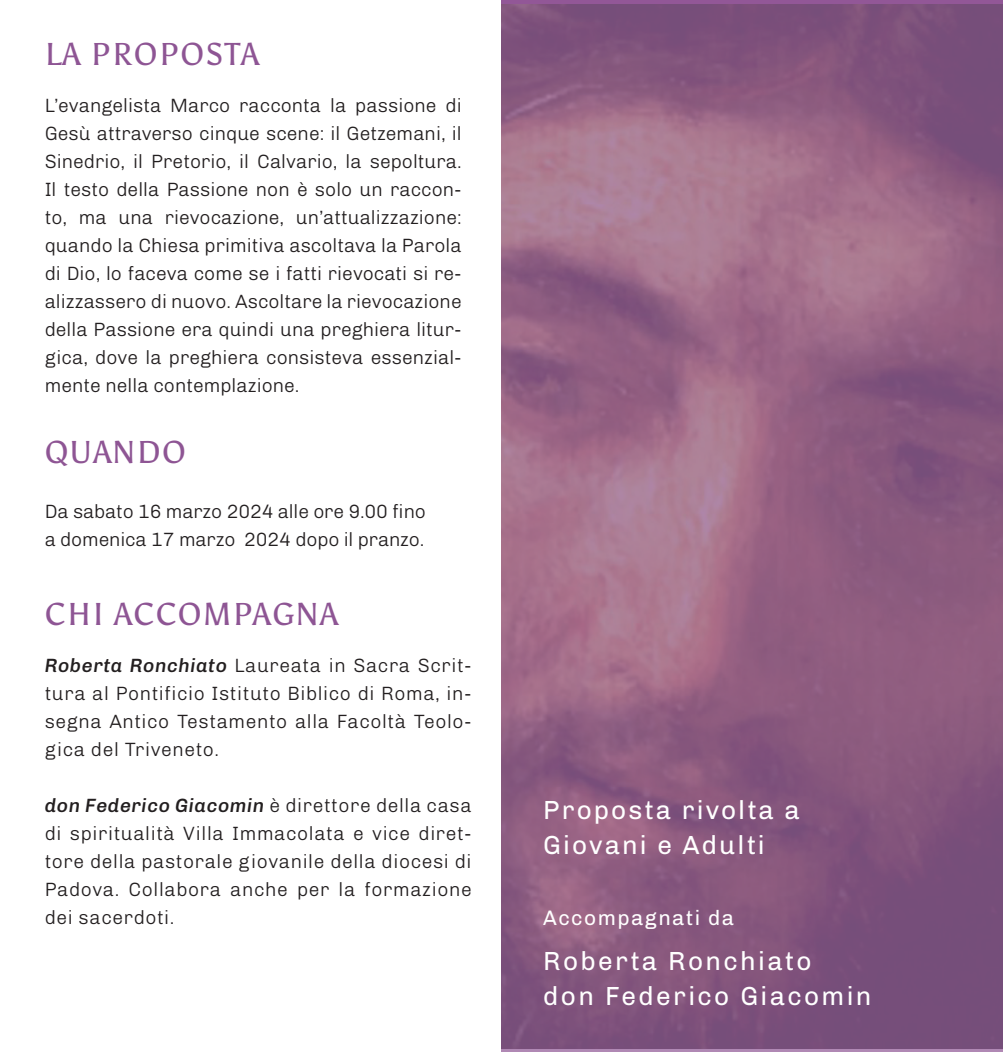
<style>
.page{position:relative;width:1003px;height:1052px;background:#fff}
.page>*{position:absolute;margin:0;border:0;box-sizing:border-box;transform-origin:0 0}
.t1{font:31.5px "Asul";letter-spacing:.05em;color:#8e5594}
.t2{font:26.25px "Chivo";letter-spacing:.085em;color:#fff}
.t3{font:21px "Chivo";letter-spacing:.07em;color:#fff}
.t4{font:300 19.25px/28px "Chivo";color:#231f20;text-align:justify}
.s1{font-weight:500;font-style:italic}
</style>
<div class="page">
<svg style="left:501px;top:0;width:501px;height:1052px;background:#906083"></svg>
<p class="t1" style="left:45px;top:35px;width:216px">LA PROPOSTA</p>
<p class="t4" style="left:45px;top:90px;width:418px">L’evangelista Marco racconta la passione di Gesù attraverso cinque scene: il Getzemani, il Sinedrio, il Pretorio, il Calvario, la sepoltura.<br>Il testo della Passione non è solo un raccon&shy;to, ma una rievocazione, un’attualizzazione: quando la Chiesa primitiva ascoltava la Parola di Dio, lo faceva come se i fatti rievocati si re&shy;alizzassero di nuovo. Ascoltare la rievocazione della Passione era quindi una preghiera litur&shy;gica, dove la preghiera consisteva essenzial&shy;mente nella contemplazione.</p>
<p class="t1" style="left:45px;top:433px;width:143px">QUANDO</p>
<p class="t4" style="left:45px;top:496px;width:383px">Da sabato 16 marzo 2024 alle ore 9.00 fino</p>
<p class="t4" style="left:45px;top:524px;width:381px">a domenica 17 marzo 2024 dopo il pranzo.</p>
<p class="t1" style="left:45px;top:595px;width:295px">CHI ACCOMPAGNA</p>
<p class="t4" style="left:45px;top:650px;width:428px"><span class="s1">Roberta Ronchiato</span> Laureata in Sacra Scrit&shy;tura al Pontificio Istituto Biblico di Roma, in&shy;segna Antico Testamento alla Facoltà Teolo&shy;gica del Triveneto.</p>
<p class="t4" style="left:45px;top:790px;width:428px"><span class="s1">don Federico Giacomin</span> è direttore della casa di spiritualità Villa Immacolata e vice diret&shy;tore della pastorale giovanile della diocesi di Padova. Collabora anche per la formazione dei sacerdoti.</p>
<p class="t2" style="left:543px;top:790px;width:258px">Proposta rivolta a</p>
<p class="t2" style="left:543px;top:825px;width:223px">Giovani e Adulti</p>
<p class="t3" style="left:543px;top:902px;width:192px">Accompagnati da</p>
<p class="t2" style="left:543px;top:941px;width:270px">Roberta Ronchiato</p>
<p class="t2" style="left:543px;top:976px;width:330px">don Federico Giacomin</p>
</div>
